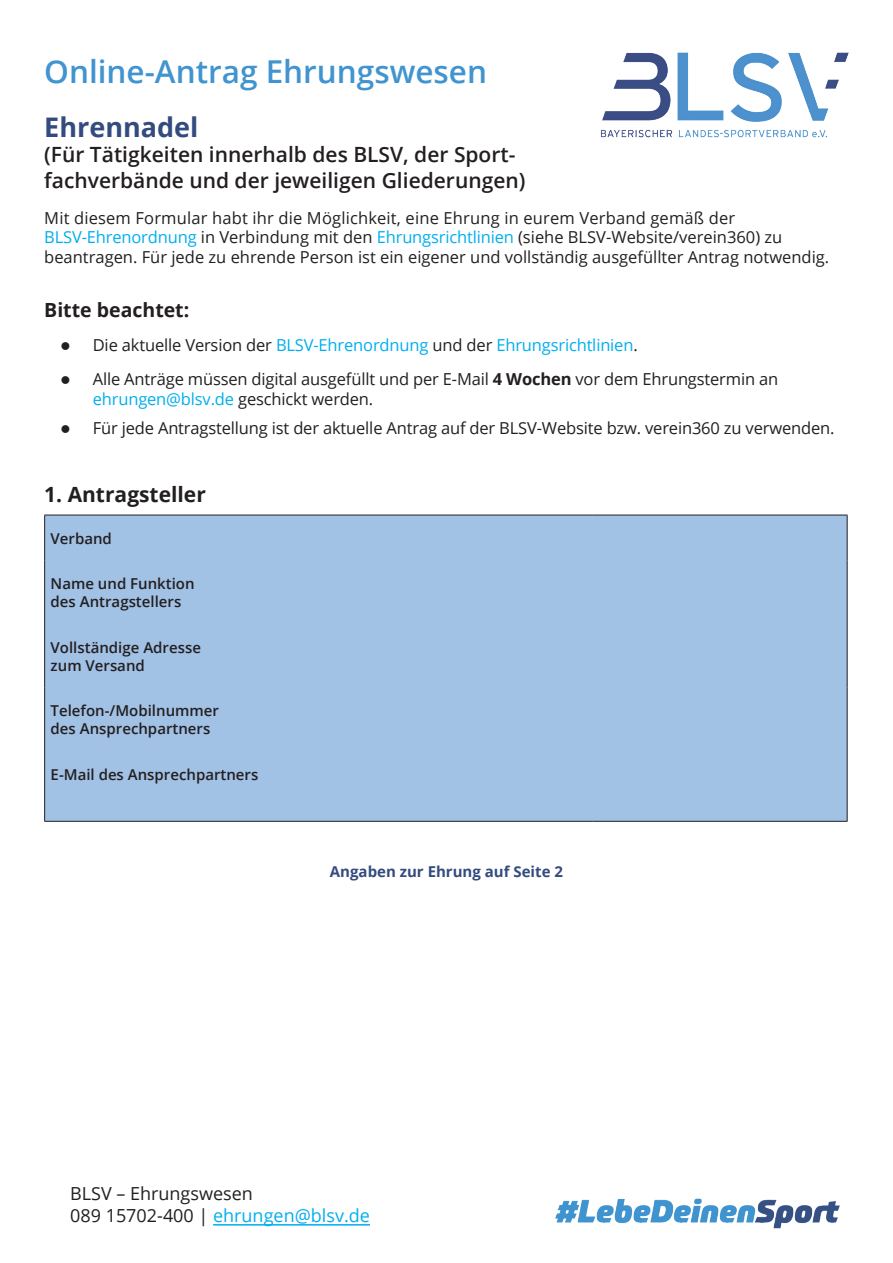
<style>
.page{position:relative;width:893px;height:1263px;background:#fff}
.page>*{position:absolute;margin:0;border:0;box-sizing:border-box;transform-origin:0 0}
.t1{font:600 31.5px "Open Sans";color:#4194d0}
.t2{font:700 27px "Open Sans";color:#334b7f}
.t3{font:600 21px/25.2px "Open Sans";color:#231f20}
.t4{font:700 21px "Open Sans";color:#231f20}
.t5{font:700 19.5px "Open Sans";color:#231f20}
.t6{font:18px/21.6px "Open Sans";color:#231f20}
.t7{font:16.5px/19.8px "Open Sans";letter-spacing:-.01em;color:#231f20}
.t8{font:16.5px "Open Sans";letter-spacing:-.01em;color:#00aeef}
.t9{font:600 15px/18px "Open Sans";color:#231f20}
.t10{font:700 15px "Open Sans";color:#334b7f}
.s1{color:#00aeef}
.s2{color:#231f20}
.s3{font-weight:700}
</style>
<div class="page">
<hr style="left:213px;top:1224px;width:157px;height:1px;background:#00aeef">
<img style="left:555px;top:1198px;width:285px;height:31px">
<img style="left:600px;top:52px;width:249px;height:86px">
<div style="left:45px;top:516px;width:802px;height:305px;background:#a1c1e5"></div>
<hr style="left:44px;top:515px;width:549px;height:1px;background:#231f20">
<hr style="left:44px;top:515px;width:1px;height:45px;background:#231f20">
<hr style="left:593px;top:515px;width:254px;height:1px;background:#231f20">
<hr style="left:847px;top:515px;width:1px;height:45px;background:#231f20">
<hr style="left:44px;top:560px;width:1px;height:64px;background:#231f20">
<hr style="left:847px;top:560px;width:1px;height:64px;background:#231f20">
<hr style="left:44px;top:624px;width:1px;height:63px;background:#231f20">
<hr style="left:847px;top:624px;width:1px;height:63px;background:#231f20">
<hr style="left:44px;top:687px;width:1px;height:64px;background:#231f20">
<hr style="left:847px;top:687px;width:1px;height:64px;background:#231f20">
<hr style="left:44px;top:751px;width:1px;height:70px;background:#231f20">
<hr style="left:847px;top:751px;width:1px;height:70px;background:#231f20">
<hr style="left:44px;top:821px;width:549px;height:1px;background:#231f20">
<hr style="left:593px;top:821px;width:254px;height:1px;background:#231f20">
<h1 class="t1" style="left:44px;top:50px;width:444px">Online-Antrag Ehrungswesen</h1>
<h2 class="t2" style="left:44px;top:108px;width:156px">Ehrennadel</h2>
<p class="t3" style="left:44px;top:142px;width:483px">(Für Tätigkeiten innerhalb des BLSV, der Sport&shy;fachverbände und der jeweiligen Gliederungen)</p>
<p class="t7" style="left:44px;top:207px;width:786px">Mit diesem Formular habt ihr die Möglichkeit, eine Ehrung in eurem Verband gemäß der<br><span class="s1">BLSV-Ehrenordnung</span> in Verbindung mit den <span class="s1">Ehrungsrichtlinien</span> (siehe BLSV-Website/verein360) zu beantragen. Für jede zu ehrende Person ist ein eigener und vollständig ausgefüllter Antrag notwendig.</p>
<p class="t5" style="left:44px;top:296px;width:147px">Bitte beachtet:</p>
<p class="t8" style="left:60px;top:333px;width:579px"><span class="s2">● Die aktuelle Version der</span> BLSV-Ehrenordnung <span class="s2">und der</span> Ehrungsrichtlinien<span class="s2">.</span></p>
<p class="t7" style="left:93px;top:368px;width:687px;text-indent:-32px">● Alle Anträge müssen digital ausgefüllt und per E-Mail <span class="s3">4 Wochen</span> vor dem Ehrungstermin an <span class="s1">ehrungen@blsv.de</span> geschickt werden.</p>
<p class="t7" style="left:60px;top:418px;width:775px">● Für jede Antragstellung ist der aktuelle Antrag auf der BLSV-Website bzw. verein360 zu verwenden.</p>
<p class="t4" style="left:44px;top:479px;width:163px">1. Antragsteller</p>
<p class="t9" style="left:51px;top:529px;width:63px">Verband</p>
<p class="t9" style="left:51px;top:574px;width:146px">Name und Funktion des Antragstellers</p>
<p class="t9" style="left:51px;top:638px;width:152px">Vollständige Adresse zum Versand</p>
<p class="t9" style="left:51px;top:701px;width:170px">Telefon-/Mobilnummer des Ansprechpartners</p>
<p class="t9" style="left:51px;top:765px;width:209px">E-Mail des Ansprechpartners</p>
<p class="t10" style="left:330px;top:861px;width:235px">Angaben zur Ehrung auf Seite 2</p>
<p class="t6" style="left:70px;top:1182px;width:301px">BLSV – Ehrungswesen<br>089 15702-400 | <span class="s1">ehrungen@blsv.de</span></p>
</div>
